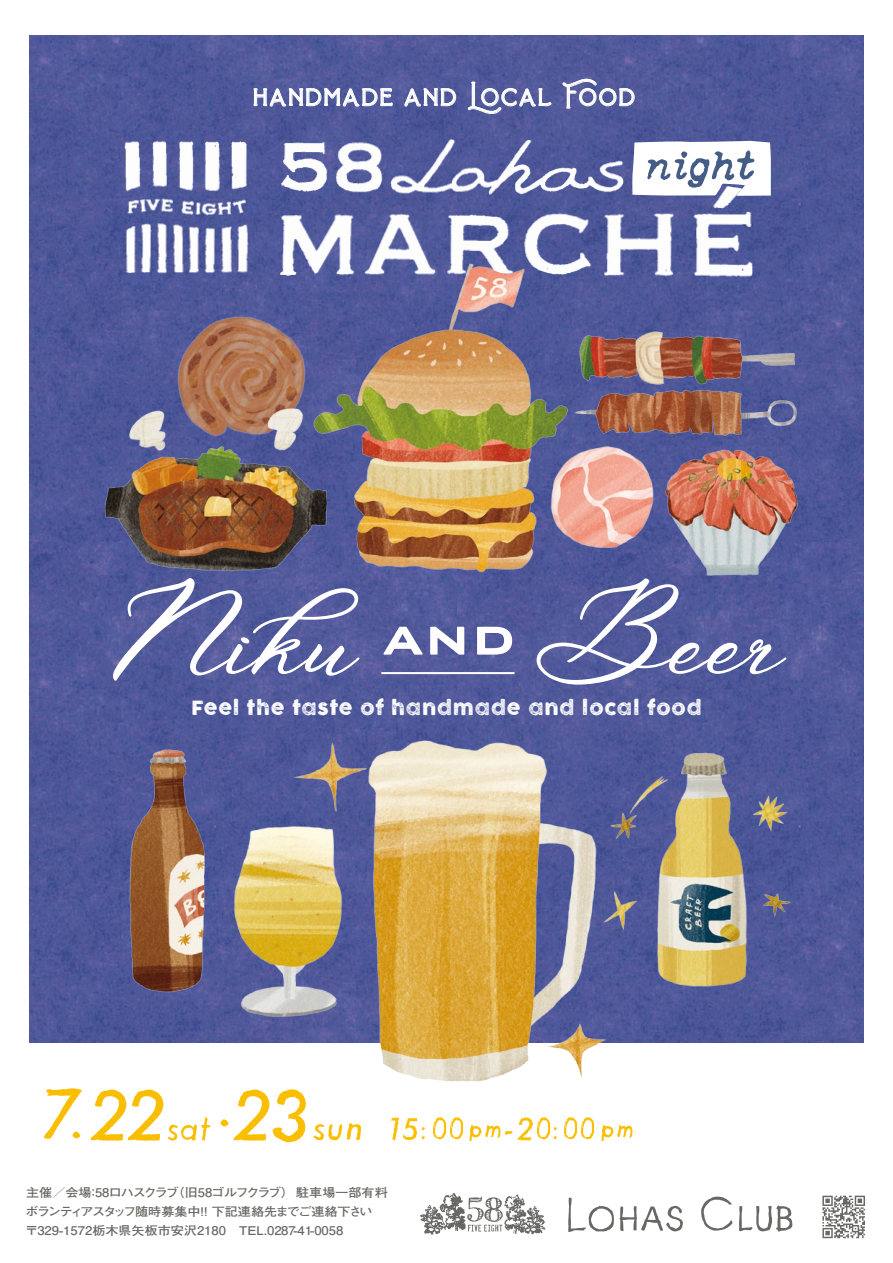
<style>
.page{position:relative;width:893px;height:1263px;background:#fff}
.page>*{position:absolute;margin:0;border:0;box-sizing:border-box;transform-origin:0 0}
.t1{font:500 62.4px "Bank Gothic BT";color:#fff}
.t2{font:62.4px "Aniyah Personal Use";color:#fff}
.t3{font:43.5px "Baroneys Solid";letter-spacing:.05em;color:#fff}
.t4{font:19.5px "COCOGOOSELETTERPRESS";letter-spacing:.045em;color:#fff}
.t5{font:700 12px "Futo Go B101 Pro";color:#676763;scale:1.09 1}
.t6{font:700 12px "Futo Go B101 Pro";letter-spacing:-.1em;color:#676763;scale:1.09 1}
.t7{font:700 12px "Futo Go B101 Pro";letter-spacing:-.085em;color:#676763;scale:1.09 1}
.s1{font-family:"Aniyah Personal Use";font-weight:400}
</style>
<div class="page">
<svg style="left:701px;top:1196px;width:31px;height:35px"></svg>
<svg style="left:568px;top:1197px;width:46px;height:35px"></svg>
<svg style="left:739px;top:1206px;width:53px;height:25px"></svg>
<svg style="left:620px;top:1206px;width:63px;height:25px"></svg>
<svg style="left:420px;top:1193px;width:125px;height:41px"></svg>
<img style="left:30px;top:35px;width:428px;height:508px">
<img style="left:30px;top:543px;width:428px;height:500px">
<img style="left:458px;top:35px;width:405px;height:508px">
<img style="left:458px;top:543px;width:405px;height:500px">
<img style="left:268px;top:125px;width:370px;height:48px">
<img style="left:265px;top:173px;width:504px;height:116px">
<img style="left:97px;top:122px;width:168px;height:166px">
<svg style="left:632px;top:141px;width:139px;height:55px"></svg>
<svg style="left:253px;top:86px;width:140px;height:22px;background:#777eb1"></svg>
<svg style="left:404px;top:86px;width:52px;height:22px"></svg>
<svg style="left:468px;top:80px;width:84px;height:34px;background:#6a71a9"></svg>
<svg style="left:562px;top:79px;width:73px;height:30px;background:#7278ad"></svg>
<img style="left:43px;top:1088px;width:81px;height:53px">
<img style="left:124px;top:1089px;width:40px;height:52px">
<img style="left:67px;top:1122px;width:22px;height:19px">
<img style="left:220px;top:1119px;width:6px;height:8px">
<img style="left:168px;top:1117px;width:43px;height:24px">
<img style="left:274px;top:1092px;width:32px;height:51px">
<img style="left:226px;top:1089px;width:48px;height:52px">
<img style="left:313px;top:1123px;width:48px;height:18px">
<img style="left:290px;top:244px;width:301px;height:347px">
<img style="left:283px;top:710px;width:350px;height:402px">
<img style="left:134px;top:272px;width:213px;height:217px">
<img style="left:574px;top:305px;width:225px;height:54px">
<img style="left:92px;top:397px;width:247px;height:190px">
<img style="left:538px;top:423px;width:116px;height:146px">
<img style="left:572px;top:359px;width:227px;height:109px">
<img style="left:593px;top:745px;width:217px;height:249px">
<img style="left:183px;top:799px;width:211px;height:243px">
<img style="left:57px;top:744px;width:221px;height:254px">
<svg style="left:112px;top:577px;width:249px;height:104px;background:#646ba6"></svg>
<svg style="left:382px;top:626px;width:83px;height:30px;background:#7178ad"></svg>
<svg style="left:476px;top:626px;width:37px;height:29px"></svg>
<img style="left:654px;top:423px;width:155px;height:179px">
<hr style="left:381px;top:672px;width:133px;height:2px;background:#fff">
<svg style="left:822px;top:1196px;width:43px;height:42px"></svg>
<img style="left:515px;top:1110px;width:40px;height:31px">
<img style="left:403px;top:1110px;width:18px;height:30px">
<img style="left:384px;top:1110px;width:19px;height:31px">
<svg style="left:419px;top:1123px;width:7px;height:17px"></svg>
<img style="left:429px;top:1110px;width:19px;height:30px">
<img style="left:469px;top:1125px;width:44px;height:15px">
<img style="left:601px;top:1125px;width:32px;height:15px">
<img style="left:448px;top:1110px;width:21px;height:30px">
<svg style="left:553px;top:1123px;width:5px;height:18px"></svg>
<img style="left:560px;top:1110px;width:19px;height:30px">
<img style="left:579px;top:1110px;width:21px;height:30px">
<svg style="left:536px;top:576px;width:251px;height:109px;background:#6168a4"></svg>
<h2 class="t3" style="left:254px;top:72px;width:383px">handmade and Local Food</h2>
<h1 class="t2" style="left:112px;top:619px;width:255px">Niku</h1>
<h3 class="t4" style="left:191px;top:697px;width:512px">Feel the taste of handmade and local food</h3>
<h1 class="t1" style="left:382px;top:603px;width:329px">and <span class="s1">Be</span></h1>
<p class="t7" style="left:87px;top:1182px;width:86px">：58ロハスクラブ</p>
<p class="t5" style="left:171px;top:1182px;width:200px">（旧58ゴルフクラブ）駐車場一部有料</p>
<p class="t5" style="left:26px;top:1182px;width:62px">主催／会場</p>
<p class="t6" style="left:26px;top:1201px;width:320px">ボランティアスタッフ随時募集中!! 下記連絡先までご連絡下さい</p>
<p class="t5" style="left:239px;top:1220px;width:97px">TEL.0287-41-0058</p>
<p class="t5" style="left:25px;top:1220px;width:186px">〒329-1572栃木県矢板市安沢2180</p>
</div>
